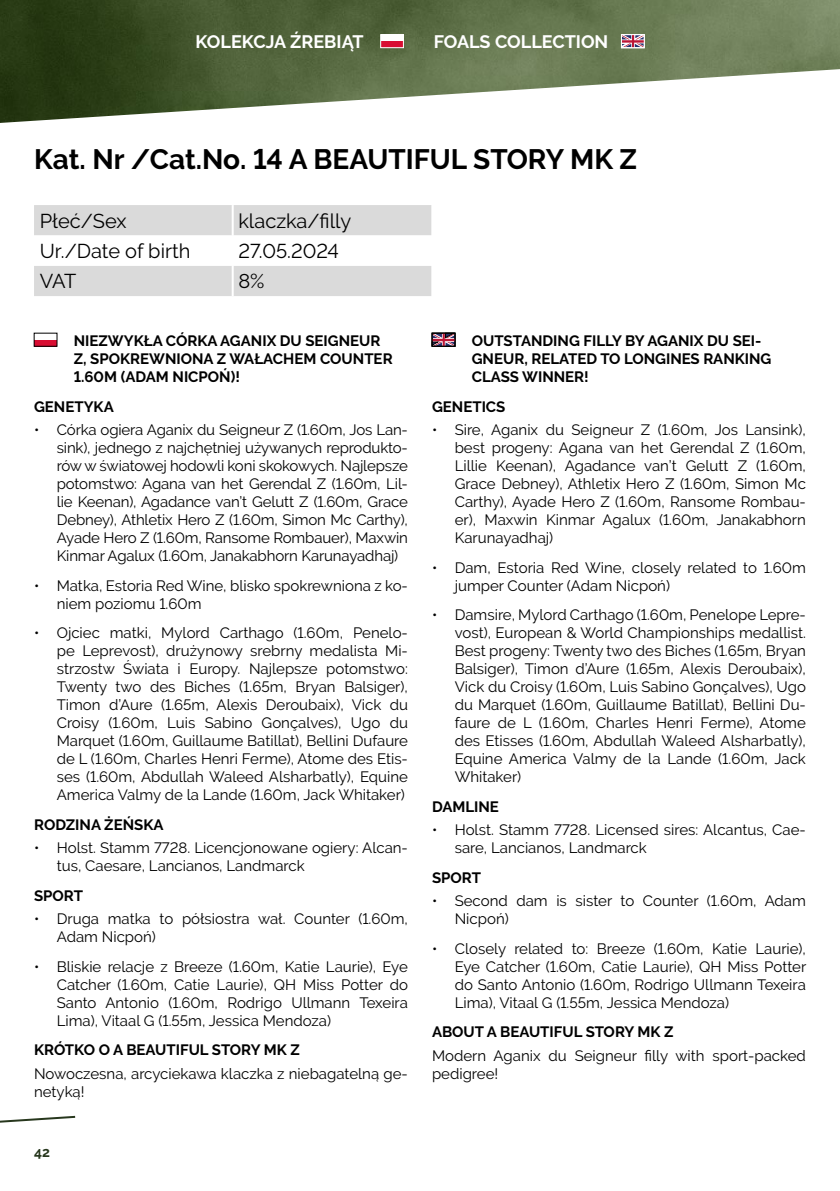
<style>
.page{position:relative;width:840px;height:1191px;background:#fff}
.page>*{position:absolute;margin:0;border:0;box-sizing:border-box;transform-origin:0 0}
.t1{font:700 28px "Raleway";color:#000}
.t2{font:20px "Raleway";color:#000}
.t3{font:700 18px "Raleway";color:#fff}
.t4{font:15px/18px "Raleway";color:#000}
.t5{font:700 15px/18px "Raleway";color:#000}
.t6{font:700 14px "Raleway";color:#27371d}
</style>
<div class="page">
<img style="left:0;top:0;width:839px;height:68px">
<svg style="left:0;top:68px;width:839px;height:279px"></svg>
<div style="left:380px;top:35px;width:23px;height:6px;background:#fff"></div>
<div style="left:380px;top:41px;width:23px;height:7px;background:#d80d32"></div>
<div style="left:380px;top:35px;width:23px;height:13px;border:1px solid #fff"></div>
<svg style="left:621px;top:34px;width:23px;height:12px"></svg>
<div style="left:621px;top:35px;width:23px;height:13px;border:1px solid #fff"></div>
<div style="left:34px;top:205px;width:397px;height:30px;background:#dadada"></div>
<div style="left:34px;top:266px;width:397px;height:30px;background:#dadada"></div>
<hr style="left:231px;top:205px;width:2px;height:30px;background:#fff">
<hr style="left:231px;top:235px;width:2px;height:31px;background:#fff">
<hr style="left:231px;top:266px;width:2px;height:30px;background:#fff">
<div style="left:34px;top:333px;width:23px;height:7px;background:#fff"></div>
<div style="left:34px;top:340px;width:23px;height:6px;background:#d80d32"></div>
<svg style="left:431px;top:333px;width:22px;height:13px"></svg>
<div style="left:432px;top:333px;width:23px;height:13px;border:1px solid #000"></div>
<svg style="left:0;top:1115px;width:76px;height:8px"></svg>
<p class="t3" style="left:195px;top:31px;width:169px">KOLEKCJA ŹREBIĄT</p>
<p class="t3" style="left:433px;top:31px;width:176px">FOALS COLLECTION</p>
<h1 class="t1" style="left:34px;top:143px;width:604px">Kat. Nr /Cat.No. 14 A BEAUTIFUL STORY MK Z</h1>
<h2 class="t2" style="left:40px;top:209px;width:88px">Płeć/Sex</h2>
<h2 class="t2" style="left:238px;top:209px;width:114px">klaczka/filly</h2>
<h2 class="t2" style="left:40px;top:239px;width:152px">Ur./Date of birth</h2>
<h2 class="t2" style="left:238px;top:239px;width:102px">27.05.2024</h2>
<h2 class="t2" style="left:40px;top:270px;width:38px">VAT</h2>
<h2 class="t2" style="left:238px;top:270px;width:28px">8%</h2>
<p class="t5" style="left:74px;top:332px;width:320px">NIEZWYKŁA CÓRKA AGANIX DU SEIGNEUR<br>Z, SPOKREWNIONA Z WAŁACHEM COUNTER<br>1.60M (ADAM NICPOŃ)!</p>
<p class="t5" style="left:34px;top:397px;width:81px">GENETYKA</p>
<p class="t4" style="left:57px;top:421px;width:352px;text-align:justify;text-indent:-23px">• Córka ogiera Aganix du Seigneur Z (1.60m, Jos Lan&shy;sink), jednego z najchętniej używanych reprodukto&shy;rów w światowej hodowli koni skokowych. Najlepsze potomstwo: Agana van het Gerendal Z (1.60m, Lil&shy;lie Keenan), Agadance van’t Gelutt Z (1.60m, Grace Debney), Athletix Hero Z (1.60m, Simon Mc Carthy), Ayade Hero Z (1.60m, Ransome Rombauer), Maxwin Kinmar Agalux (1.60m, Janakabhorn Karunayadhaj)</p>
<p class="t4" style="left:57px;top:576px;width:352px;text-indent:-23px">• Matka, Estoria Red Wine, blisko spokrewniona z ko&shy;niem poziomu 1.60m</p>
<p class="t4" style="left:57px;top:624px;width:352px;text-align:justify;text-indent:-23px">• Ojciec matki, Mylord Carthago (1.60m, Penelo&shy;pe Leprevost), drużynowy srebrny medalista Mi&shy;strzostw Świata i Europy. Najlepsze potomstwo:<br>Twenty two des Biches (1.65m, Bryan Balsiger), Timon d’Aure (1.65m, Alexis Deroubaix), Vick du Croisy (1.60m, Luis Sabino Gonçalves), Ugo du Marquet (1.60m, Guillaume Batillat), Bellini Dufaure de L (1.60m, Charles Henri Ferme), Atome des Etis&shy;ses (1.60m, Abdullah Waleed Alsharbatly), Equine America Valmy de la Lande (1.60m, Jack Whitaker)</p>
<p class="t5" style="left:34px;top:815px;width:131px">RODZINA ŻEŃSKA</p>
<p class="t4" style="left:57px;top:839px;width:352px;text-indent:-23px">• Holst. Stamm 7728. Licencjonowane ogiery: Alcan&shy;tus, Caesare, Lancianos, Landmarck</p>
<p class="t5" style="left:34px;top:886px;width:50px">SPORT</p>
<p class="t4" style="left:57px;top:910px;width:352px;text-indent:-23px">• Druga matka to półsiostra wał. Counter (1.60m,<br>Adam Nicpoń)</p>
<p class="t4" style="left:57px;top:957px;width:352px;text-align:justify;text-indent:-23px">• Bliskie relacje z Breeze (1.60m, Katie Laurie), Eye Catcher (1.60m, Catie Laurie), QH Miss Potter do Santo Antonio (1.60m, Rodrigo Ullmann Texeira Lima), Vitaal G (1.55m, Jessica Mendoza)</p>
<p class="t5" style="left:34px;top:1040px;width:267px">KRÓTKO O A BEAUTIFUL STORY MK Z</p>
<p class="t4" style="left:34px;top:1064px;width:375px">Nowoczesna, arcyciekawa klaczka z niebagatelną ge&shy;netyką!</p>
<p class="t6" style="left:34px;top:1144px;width:17px">42</p>
<p class="t5" style="left:471px;top:332px;width:301px">OUTSTANDING FILLY BY AGANIX DU SEI-<br>GNEUR, RELATED TO LONGINES RANKING<br>CLASS WINNER!</p>
<p class="t5" style="left:432px;top:397px;width:75px">GENETICS</p>
<p class="t4" style="left:454px;top:421px;width:352px;text-align:justify;text-indent:-23px">• Sire, Aganix du Seigneur Z (1.60m, Jos Lansink), best progeny: Agana van het Gerendal Z (1.60m, Lillie Keenan), Agadance van’t Gelutt Z (1.60m, Grace Debney), Athletix Hero Z (1.60m, Simon Mc Carthy), Ayade Hero Z (1.60m, Ransome Rombau&shy;er), Maxwin Kinmar Agalux (1.60m, Janakabhorn Karunayadhaj)</p>
<p class="t4" style="left:454px;top:558px;width:352px;text-indent:-23px">• Dam, Estoria Red Wine, closely related to 1.60m jumper Counter (Adam Nicpoń)</p>
<p class="t4" style="left:454px;top:606px;width:352px;text-align:justify;text-indent:-23px">• Damsire, Mylord Carthago (1.60m, Penelope Lepre&shy;vost), European &amp; World Championships medallist.<br>Best progeny: Twenty two des Biches (1.65m, Bryan Balsiger), Timon d’Aure (1.65m, Alexis Deroubaix), Vick du Croisy (1.60m, Luis Sabino Gonçalves), Ugo du Marquet (1.60m, Guillaume Batillat), Bellini Du&shy;faure de L (1.60m, Charles Henri Ferme), Atome des Etisses (1.60m, Abdullah Waleed Alsharbatly), Equine America Valmy de la Lande (1.60m, Jack Whitaker)</p>
<p class="t5" style="left:432px;top:797px;width:68px">DAMLINE</p>
<p class="t4" style="left:454px;top:821px;width:352px;text-indent:-23px">• Holst. Stamm 7728. Licensed sires: Alcantus, Cae&shy;sare, Lancianos, Landmarck</p>
<p class="t5" style="left:432px;top:868px;width:50px">SPORT</p>
<p class="t4" style="left:454px;top:892px;width:352px;text-indent:-23px">• Second dam is sister to Counter (1.60m, Adam<br>Nicpoń)</p>
<p class="t4" style="left:454px;top:939px;width:353px;text-align:justify;text-indent:-23px">• Closely related to: Breeze (1.60m, Katie Laurie), Eye Catcher (1.60m, Catie Laurie), QH Miss Potter do Santo Antonio (1.60m, Rodrigo Ullmann Texeira Lima), Vitaal G (1.55m, Jessica Mendoza)</p>
<p class="t5" style="left:432px;top:1022px;width:243px">ABOUT A BEAUTIFUL STORY MK Z</p>
<p class="t4" style="left:432px;top:1046px;width:375px">Modern Aganix du Seigneur filly with sport-packed pedigree!</p>
</div>
